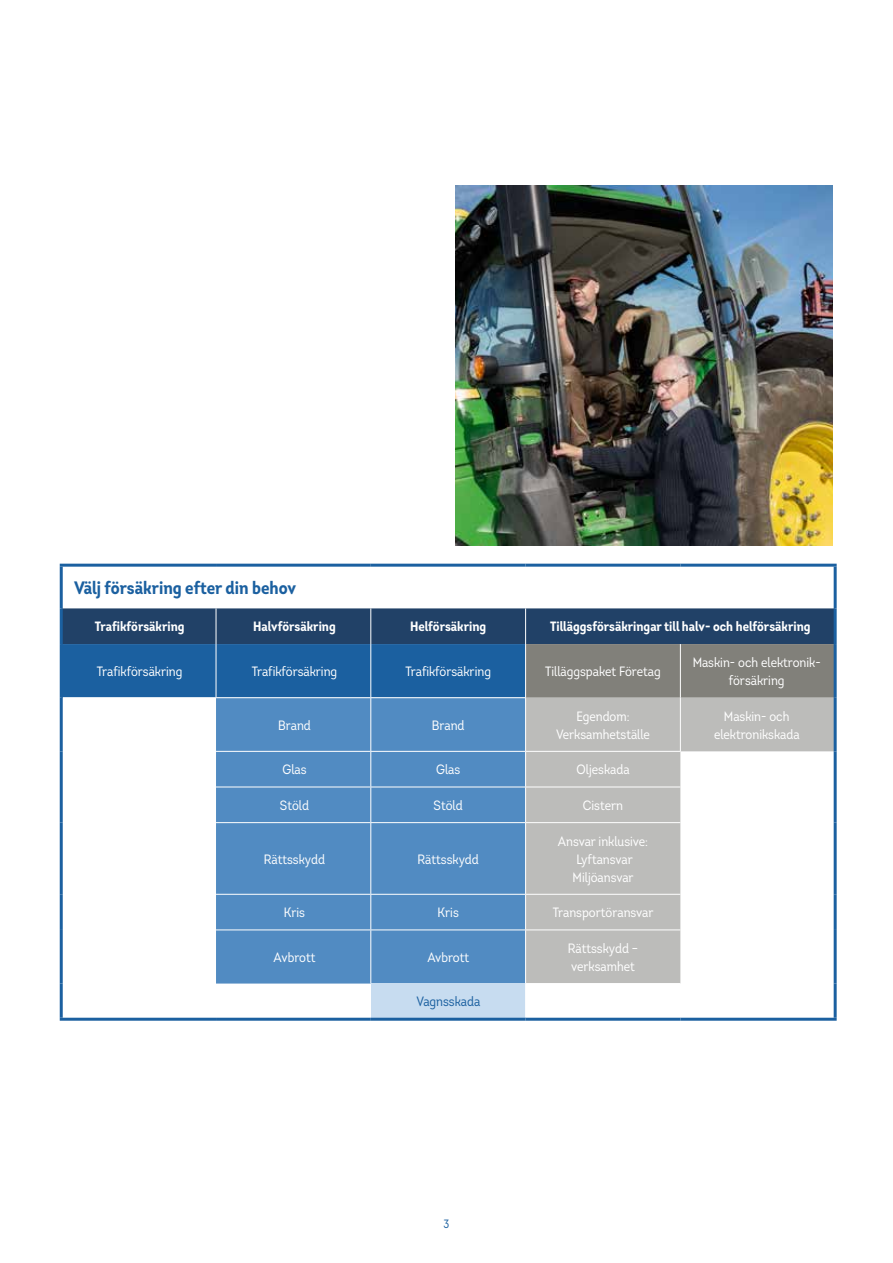
<style>
.page{position:relative;width:893px;height:1263px;background:#fff}
.page>*{position:absolute;margin:0;border:0;box-sizing:border-box;transform-origin:0 0}
.t1{font:700 18px "Intro Cond";color:#1b60a0}
.t2{font:13.5px/18px "Intro Cond";color:#fff;text-align:center}
.t3{font:700 13.5px "Intro Cond";color:#fff}
.t4{font:13.5px "Intro Cond";color:#1b60a0}
.t5{font:12px "Intro Cond";color:#1b60a0}
</style>
<div class="page">
<img style="left:455px;top:186px;width:378px;height:360px">
<svg style="left:63px;top:608px;width:771px;height:90px;background:#375c81"></svg>
<div style="left:216px;top:698px;width:309px;height:285px;background:#518bc2"></div>
<svg style="left:526px;top:698px;width:308px;height:285px;fill:#bcbcba"></svg>
<div style="left:371px;top:983px;width:155px;height:36px;background:#c7dcf0"></div>
<hr style="left:63px;top:697px;width:153px;height:1px;background:#fff">
<hr style="left:216px;top:697px;width:155px;height:1px;background:#fff">
<hr style="left:371px;top:697px;width:155px;height:1px;background:#fff">
<hr style="left:371px;top:751px;width:155px;height:1px;background:#fff">
<hr style="left:371px;top:787px;width:155px;height:1px;background:#fff">
<hr style="left:371px;top:822px;width:155px;height:1px;background:#fff">
<hr style="left:371px;top:894px;width:155px;height:1px;background:#fff">
<hr style="left:371px;top:929px;width:155px;height:1px;background:#fff">
<hr style="left:216px;top:608px;width:1px;height:36px;background:#fff">
<hr style="left:370px;top:608px;width:1px;height:36px;background:#fff">
<hr style="left:216px;top:644px;width:1px;height:53px;background:#fff">
<hr style="left:370px;top:644px;width:1px;height:53px;background:#fff">
<hr style="left:370px;top:698px;width:1px;height:53px;background:#fff">
<hr style="left:216px;top:751px;width:155px;height:1px;background:#fff">
<hr style="left:370px;top:752px;width:1px;height:35px;background:#fff">
<hr style="left:216px;top:787px;width:155px;height:1px;background:#fff">
<hr style="left:370px;top:787px;width:1px;height:35px;background:#fff">
<hr style="left:216px;top:822px;width:155px;height:1px;background:#fff">
<hr style="left:370px;top:823px;width:1px;height:71px;background:#fff">
<hr style="left:216px;top:894px;width:155px;height:1px;background:#fff">
<hr style="left:370px;top:895px;width:1px;height:34px;background:#fff">
<hr style="left:216px;top:929px;width:155px;height:1px;background:#fff">
<hr style="left:370px;top:930px;width:1px;height:53px;background:#fff">
<hr style="left:526px;top:751px;width:155px;height:1px;background:#fff">
<hr style="left:526px;top:787px;width:154px;height:1px;background:#fff">
<hr style="left:526px;top:822px;width:154px;height:1px;background:#fff">
<hr style="left:526px;top:894px;width:154px;height:1px;background:#fff">
<hr style="left:526px;top:929px;width:154px;height:1px;background:#fff">
<hr style="left:525px;top:983px;width:155px;height:1px;background:#fff">
<hr style="left:680px;top:644px;width:1px;height:54px;background:#fff">
<hr style="left:680px;top:698px;width:1px;height:53px;background:#fff">
<hr style="left:525px;top:608px;width:1px;height:36px;background:#fff">
<hr style="left:525px;top:644px;width:1px;height:53px;background:#fff">
<hr style="left:525px;top:984px;width:1px;height:34px;background:#fff">
<hr style="left:60px;top:564px;width:156px;height:3px;background:#1b60a0">
<hr style="left:60px;top:567px;width:3px;height:41px;background:#1b60a0">
<hr style="left:216px;top:564px;width:155px;height:3px;background:#1b60a0">
<hr style="left:371px;top:564px;width:155px;height:3px;background:#1b60a0">
<hr style="left:526px;top:564px;width:154px;height:3px;background:#1b60a0">
<hr style="left:680px;top:564px;width:157px;height:3px;background:#1b60a0">
<hr style="left:60px;top:608px;width:3px;height:36px;background:#1b60a0">
<hr style="left:60px;top:644px;width:3px;height:54px;background:#1b60a0">
<hr style="left:60px;top:698px;width:3px;height:53px;background:#1b60a0">
<hr style="left:60px;top:751px;width:3px;height:36px;background:#1b60a0">
<hr style="left:60px;top:787px;width:3px;height:36px;background:#1b60a0">
<hr style="left:60px;top:823px;width:3px;height:71px;background:#1b60a0">
<hr style="left:60px;top:894px;width:3px;height:36px;background:#1b60a0">
<hr style="left:60px;top:930px;width:3px;height:53px;background:#1b60a0">
<hr style="left:60px;top:983px;width:3px;height:35px;background:#1b60a0">
<hr style="left:834px;top:567px;width:3px;height:41px;background:#1b60a0">
<hr style="left:834px;top:608px;width:3px;height:36px;background:#1b60a0">
<hr style="left:834px;top:644px;width:3px;height:54px;background:#1b60a0">
<hr style="left:834px;top:698px;width:3px;height:53px;background:#1b60a0">
<hr style="left:834px;top:751px;width:3px;height:36px;background:#1b60a0">
<hr style="left:834px;top:787px;width:3px;height:36px;background:#1b60a0">
<hr style="left:834px;top:823px;width:3px;height:71px;background:#1b60a0">
<hr style="left:834px;top:894px;width:3px;height:36px;background:#1b60a0">
<hr style="left:834px;top:930px;width:3px;height:53px;background:#1b60a0">
<hr style="left:834px;top:983px;width:3px;height:35px;background:#1b60a0">
<hr style="left:60px;top:1018px;width:156px;height:3px;background:#1b60a0">
<hr style="left:216px;top:1018px;width:155px;height:3px;background:#1b60a0">
<hr style="left:371px;top:1018px;width:155px;height:3px;background:#1b60a0">
<hr style="left:526px;top:1018px;width:154px;height:3px;background:#1b60a0">
<hr style="left:680px;top:1018px;width:157px;height:3px;background:#1b60a0">
<h1 class="t1" style="left:74px;top:576px;width:224px">Välj försäkring efter din behov</h1>
<p class="t3" style="left:95px;top:618px;width:91px">Trafikförsäkring</p>
<p class="t3" style="left:253px;top:618px;width:84px">Halvförsäkring</p>
<p class="t3" style="left:410px;top:618px;width:78px">Helförsäkring</p>
<p class="t3" style="left:550px;top:618px;width:262px">Tilläggsförsäkringar till halv- och helförsäkring</p>
<p class="t2" style="left:97px;top:662px;width:87px">Trafikförsäkring</p>
<p class="t2" style="left:252px;top:662px;width:87px">Trafikförsäkring</p>
<p class="t2" style="left:405px;top:662px;width:87px">Trafikförsäkring</p>
<p class="t2" style="left:545px;top:662px;width:117px">Tilläggspaket Företag</p>
<p class="t2" style="left:693px;top:653px;width:130px">Maskin- och elektronik&shy;försäkring</p>
<p class="t2" style="left:278px;top:716px;width:34px">Brand</p>
<p class="t2" style="left:432px;top:716px;width:34px">Brand</p>
<p class="t2" style="left:556px;top:707px;width:95px">Egendom:<br>Verksamhetställe</p>
<p class="t2" style="left:714px;top:707px;width:87px">Maskin- och elektronikskada</p>
<p class="t2" style="left:282px;top:760px;width:26px">Glas</p>
<p class="t2" style="left:436px;top:760px;width:26px">Glas</p>
<p class="t2" style="left:577px;top:760px;width:54px">Oljeskada</p>
<p class="t2" style="left:280px;top:796px;width:31px">Stöld</p>
<p class="t2" style="left:434px;top:796px;width:31px">Stöld</p>
<p class="t2" style="left:583px;top:796px;width:42px">Cistern</p>
<p class="t2" style="left:264px;top:850px;width:63px">Rättsskydd</p>
<p class="t2" style="left:418px;top:850px;width:63px">Rättsskydd</p>
<p class="t2" style="left:558px;top:832px;width:92px">Ansvar inklusive:<br>Lyftansvar<br>Miljöansvar</p>
<p class="t2" style="left:284px;top:903px;width:23px">Kris</p>
<p class="t2" style="left:438px;top:903px;width:23px">Kris</p>
<p class="t2" style="left:553px;top:903px;width:102px">Transportöransvar</p>
<p class="t2" style="left:274px;top:948px;width:43px">Avbrott</p>
<p class="t2" style="left:427px;top:948px;width:43px">Avbrott</p>
<p class="t2" style="left:568px;top:939px;width:72px;text-align:left">Rättsskydd – verksamhet</p>
<p class="t4" style="left:416px;top:993px;width:65px">Vagnsskada</p>
<p class="t5" style="left:444px;top:1217px;width:7px">3</p>
</div>
